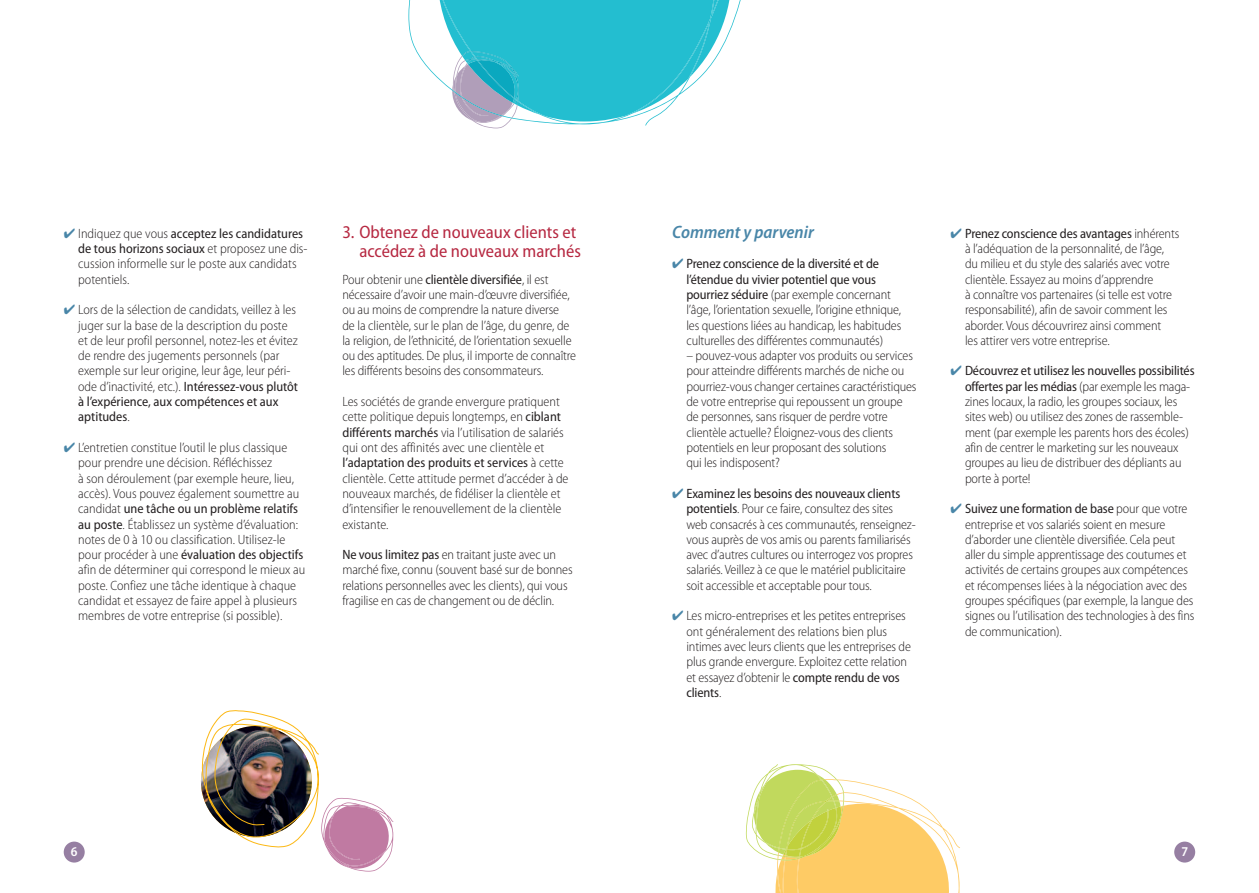
<style>
.page{position:relative;width:1259px;height:893px;background:#fff}
.page>*{position:absolute;margin:0;border:0;box-sizing:border-box;transform-origin:0 0}
.t1{font:semi-condensed 18px/19.5px "Myriad Pro";color:#b62841;text-align:right}
.t2{font:italic 600 semi-condensed 18px "Myriad Pro";color:#4986a8}
.t3{font:300 semi-condensed 13.5px/15.3px "Myriad Pro";letter-spacing:-.01em;color:#231f20}
.t4{font:600 semi-condensed 13.5px "Myriad Pro";color:#fff}
.s1{color:#4986a8}
.s2{font-weight:400}
</style>
<div class="page">
<div style="left:64px;top:842px;width:21px;height:20px;background:#967fa2;border-radius:50%"></div>
<div style="left:1174px;top:842px;width:21px;height:20px;background:#967fa2;border-radius:50%"></div>
<svg style="left:746px;top:764px;width:214px;height:129px"></svg>
<svg style="left:408px;top:0;width:333px;height:128px"></svg>
<img style="left:200px;top:710px;width:193px;height:162px">
<p class="t3" style="left:78px;top:227px;width:231px;text-indent:-14px"><span class="s1">✔</span> Indiquez que vous <span class="s2">acceptez les candidatures de tous horizons sociaux</span> et proposez une dis&shy;cussion informelle sur le poste aux candidats potentiels.</p>
<p class="t3" style="left:78px;top:303px;width:221px;text-indent:-14px"><span class="s1">✔</span> Lors de la sélection de candidats, veillez à les juger sur la base de la description du poste et de leur profil personnel, notez-les et évitez de rendre des jugements personnels (par exemple sur leur origine, leur âge, leur péri&shy;ode d’inactivité, etc.). <span class="s2">Intéressez-vous plutôt à l’expérience, aux compétences et aux aptitudes</span>.</p>
<p class="t3" style="left:78px;top:441px;width:229px;text-indent:-14px"><span class="s1">✔</span> L’entretien constitue l’outil le plus classique pour prendre une décision. Réfléchissez<br>à son déroulement (par exemple heure, lieu, accès). Vous pouvez également soumettre au candidat <span class="s2">une tâche ou un problème relatifs au poste</span>. Établissez un système d’évaluation: notes de 0 à 10 ou classification. Utilisez-le pour procéder à une <span class="s2">évaluation des objectifs </span>afin de déterminer qui correspond le mieux au poste. Confiez une tâche identique à chaque candidat et essayez de faire appel à plusieurs membres de votre entreprise (si possible).</p>
<h1 class="t1" style="left:342px;top:224px;width:240px">3. Obtenez de nouveaux clients et accédez à de nouveaux marchés</h1>
<p class="t3" style="left:342px;top:273px;width:235px">Pour obtenir une <span class="s2">clientèle diversifiée</span>, il est nécessaire d’avoir une main-d’œuvre diversifiée, ou au moins de comprendre la nature diverse<br>de la clientèle, sur le plan de l’âge, du genre, de la religion, de l’ethnicité, de l’orientation sexuelle ou des aptitudes. De plus, il importe de connaître les différents besoins des consommateurs.</p>
<p class="t3" style="left:342px;top:395px;width:228px">Les sociétés de grande envergure pratiquent cette politique depuis longtemps, en <span class="s2">ciblant différents marchés</span> via l’utilisation de salariés qui ont des affinités avec une clientèle et <span class="s2">l’adaptation des produits et services</span> à cette clientèle. Cette attitude permet d’accéder à de nouveaux marchés, de fidéliser la clientèle et d’intensifier le renouvellement de la clientèle existante.</p>
<p class="t3" style="left:342px;top:548px;width:232px"><span class="s2">Ne vous limitez pas</span> en traitant juste avec un marché fixe, connu (souvent basé sur de bonnes relations personnelles avec les clients), qui vous fragilise en cas de changement ou de déclin.</p>
<h1 class="t2" style="left:672px;top:225px;width:143px">Comment y parvenir</h1>
<p class="t3" style="left:686px;top:258px;width:216px;text-indent:-14px"><span class="s1">✔</span> <span class="s2">Prenez conscience de la diversité et de l’étendue du vivier potentiel que vous pourriez séduire</span> (par exemple concernant l’âge, l’orientation sexuelle, l’origine ethnique, les questions liées au handicap, les habitudes culturelles des différentes communautés)</p>
<p class="t3" style="left:686px;top:349px;width:232px">– pouvez-vous adapter vos produits ou services pour atteindre différents marchés de niche ou pourriez-vous changer certaines caractéristiques de votre entreprise qui repoussent un groupe de personnes, sans risquer de perdre votre clientèle actuelle? Éloignez-vous des clients potentiels en leur proposant des solutions<br>qui les indisposent?</p>
<p class="t3" style="left:686px;top:487px;width:231px;text-indent:-14px"><span class="s1">✔</span> <span class="s2">Examinez les besoins des nouveaux clients potentiels</span>. Pour ce faire, consultez des sites web consacrés à ces communautés, renseignez&shy;vous auprès de vos amis ou parents familiarisés avec d’autres cultures ou interrogez vos propres salariés. Veillez à ce que le matériel publicitaire soit accessible et acceptable pour tous.</p>
<p class="t3" style="left:686px;top:610px;width:226px;text-indent:-14px"><span class="s1">✔</span> Les micro-entreprises et les petites entreprises ont généralement des relations bien plus intimes avec leurs clients que les entreprises de plus grande envergure. Exploitez cette relation et essayez d’obtenir le <span class="s2">compte rendu de vos clients</span>.</p>
<p class="t3" style="left:965px;top:227px;width:216px;text-indent:-14px"><span class="s1">✔</span> <span class="s2">Prenez conscience des avantages</span> inhérents à l’adéquation de la personnalité, de l’âge, du milieu et du style des salariés avec votre clientèle. Essayez au moins d’apprendre<br>à connaître vos partenaires (si telle est votre responsabilité), afin de savoir comment les aborder. Vous découvrirez ainsi comment<br>les attirer vers votre entreprise.</p>
<p class="t3" style="left:965px;top:365px;width:231px;text-indent:-14px"><span class="s1">✔</span> <span class="s2">Découvrez et utilisez les nouvelles possibilités offertes par les médias</span> (par exemple les maga&shy;zines locaux, la radio, les groupes sociaux, les sites web) ou utilisez des zones de rassemble&shy;ment (par exemple les parents hors des écoles) afin de centrer le marketing sur les nouveaux groupes au lieu de distribuer des dépliants au porte à porte!</p>
<p class="t3" style="left:965px;top:502px;width:231px;text-indent:-14px"><span class="s1">✔</span> <span class="s2">Suivez une formation de base</span> pour que votre entreprise et vos salariés soient en mesure d’aborder une clientèle diversifiée. Cela peut aller du simple apprentissage des coutumes et activités de certains groupes aux compétences et récompenses liées à la négociation avec des groupes spécifiques (par exemple, la langue des signes ou l’utilisation des technologies à des fins de communication).</p>
<p class="t4" style="left:71px;top:847px;width:8px">6</p>
<p class="t4" style="left:1181px;top:847px;width:8px">7</p>
</div>
